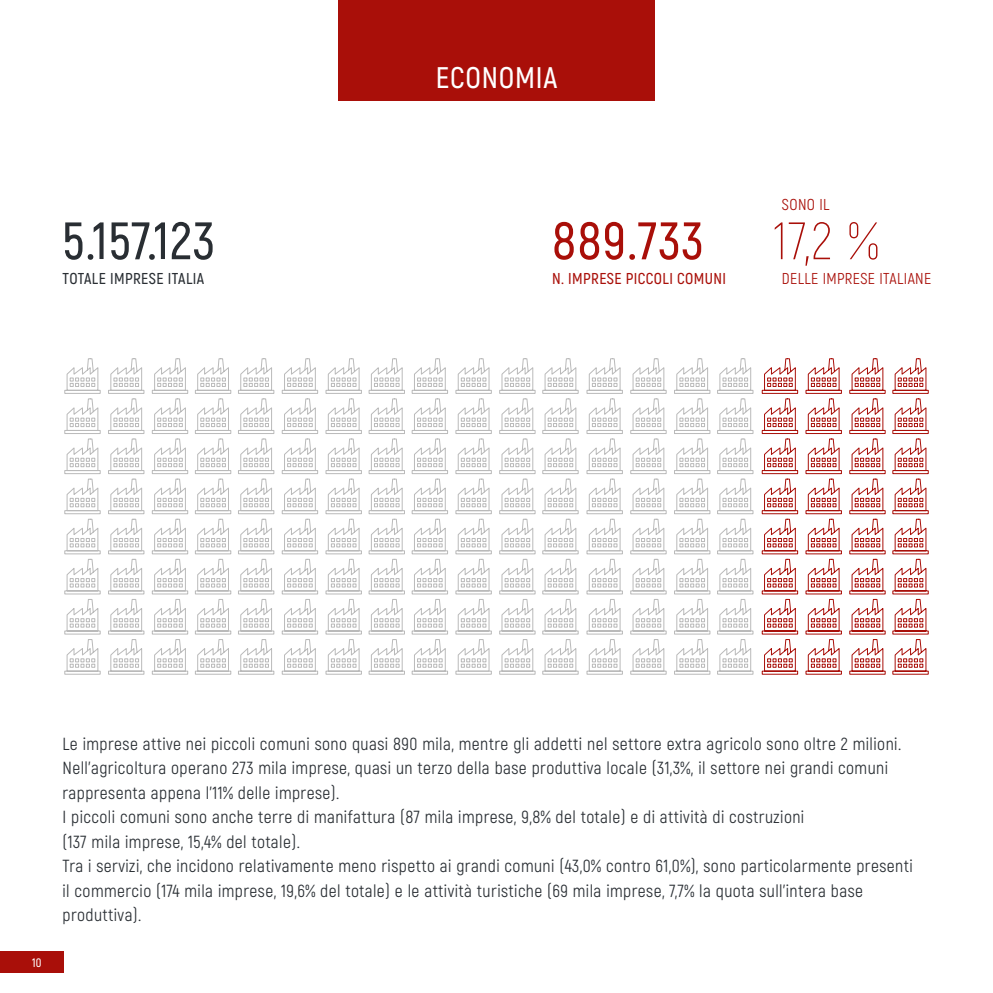
<style>
.page{position:relative;width:993px;height:993px;background:#fff}
.page>*{position:absolute;margin:0;border:0;box-sizing:border-box;transform-origin:0 0}
.t1{font:600 52.5px "Akrobat";letter-spacing:.025em;color:#292e33}
.t2{font:600 52.5px "Akrobat";letter-spacing:.025em;color:#a90f09}
.t3{font:200 52.5px "Akrobat";color:#a90f09}
.t4{font:600 29.75px "Akrobat";letter-spacing:.025em;color:#fff}
.t5{font:17.5px/24.5px "Akrobat";letter-spacing:.025em;color:#292e33}
.t6{font:15.75px "Akrobat";letter-spacing:.025em;color:#a90f09}
.t7{font:600 15.75px "Akrobat";letter-spacing:.025em;color:#a90f09}
.t8{font:600 15.75px "Akrobat";letter-spacing:.025em;color:#292e33}
.t9{font:600 12.25px "Akrobat";color:#fff}
</style>
<div class="page">
<div style="left:0;top:951px;width:64px;height:21px;background:#a90f09"></div>
<div style="left:338px;top:0;width:316px;height:101px;background:#a90f09"></div>
<svg style="left:64px;top:554px;width:37px;height:121px"></svg>
<svg style="left:64px;top:358px;width:37px;height:196px"></svg>
<svg style="left:108px;top:358px;width:124px;height:317px"></svg>
<svg style="left:238px;top:358px;width:167px;height:317px"></svg>
<svg style="left:411px;top:634px;width:168px;height:41px"></svg>
<svg style="left:411px;top:358px;width:168px;height:276px"></svg>
<svg style="left:586px;top:554px;width:167px;height:121px"></svg>
<svg style="left:586px;top:358px;width:167px;height:196px"></svg>
<svg style="left:761px;top:554px;width:167px;height:121px"></svg>
<svg style="left:761px;top:358px;width:167px;height:196px"></svg>
<h1 class="t1" style="left:62px;top:209px;width:154px">5.157.123</h1>
<p class="t8" style="left:62px;top:268px;width:143px">TOTALE IMPRESE ITALIA</p>
<h2 class="t4" style="left:435px;top:59px;width:123px">ECONOMIA</h2>
<h1 class="t2" style="left:552px;top:209px;width:153px">889.733</h1>
<p class="t7" style="left:552px;top:268px;width:175px">N. IMPRESE PICCOLI COMUNI</p>
<p class="t6" style="left:781px;top:195px;width:49px">SONO IL</p>
<h1 class="t3" style="left:772px;top:210px;width:107px">17,2 %</h1>
<p class="t6" style="left:781px;top:269px;width:151px">DELLE IMPRESE ITALIANE</p>
<p class="t9" style="left:32px;top:955px;width:11px">10</p>
<p class="t5" style="left:62px;top:731px;width:851px">Le imprese attive nei piccoli comuni sono quasi 890 mila, mentre gli addetti nel settore extra agricolo sono oltre 2 milioni.<br>Nell’agricoltura operano 273 mila imprese, quasi un terzo della base produttiva locale (31,3%, il settore nei grandi comuni rappresenta appena l’11% delle imprese).<br>I piccoli comuni sono anche terre di manifattura (87 mila imprese, 9,8% del totale) e di attività di costruzioni<br>(137 mila imprese, 15,4% del totale).<br>Tra i servizi, che incidono relativamente meno rispetto ai grandi comuni (43,0% contro 61,0%), sono particolarmente presenti il commercio (174 mila imprese, 19,6% del totale) e le attività turistiche (69 mila imprese, 7,7% la quota sull’intera base produttiva).</p>
</div>
